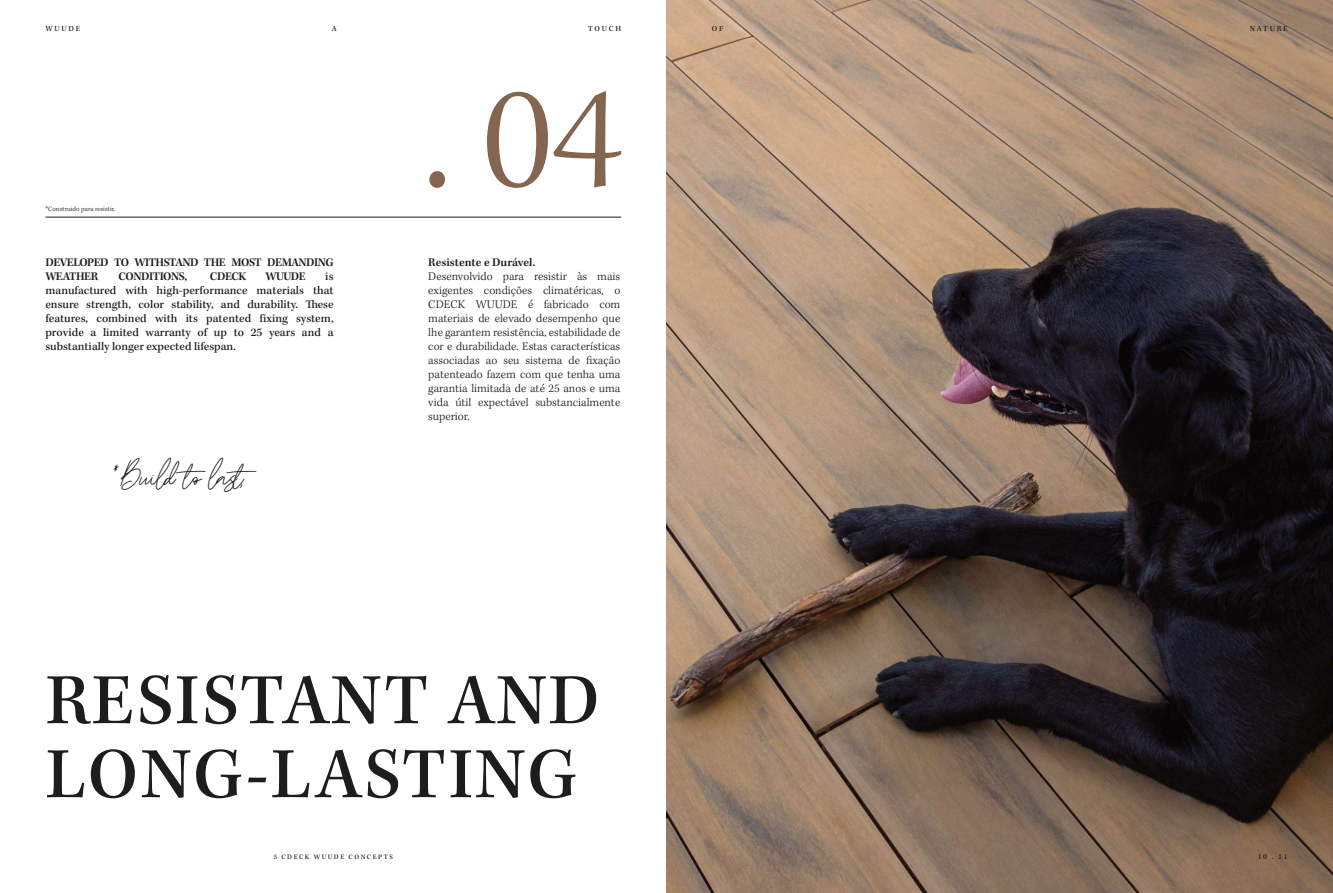
<style>
.page{position:relative;width:1333px;height:893px;background:#fff}
.page>*{position:absolute;margin:0;border:0;box-sizing:border-box;transform-origin:0 0}
.t1{font:300 150px "Kepler Std";color:#846550}
.t2{font:500 74px/74px "Kepler Std";letter-spacing:.03em;color:#1d1d1b}
.t3{font:45px "Handestonie";color:#1d1d1b}
.t4{font:300 12px/14px "Kepler Std";color:#1d1d1b;text-align:justify}
.t5{font:500 12px/14px "Kepler Std";color:#1d1d1b;text-align:justify}
.t6{font:600 12px/14px "Kepler Std";letter-spacing:-.035em;color:#1d1d1b}
.t7{font:600 12px "Kepler Std";color:#1d1d1b}
.t8{font:500 8px "Kepler Std";letter-spacing:.205em;color:#1d1d1b}
.t9{font:300 7px "Kepler Std";color:#1d1d1b}
.t10{font:500 7px "Kepler Std";letter-spacing:.22em;color:#1d1d1b}
</style>
<div class="page">
<img style="left:666px;top:0;width:666px;height:893px">
<hr style="left:45px;top:217px;width:576px;height:1px;background:#1d1d1b">
<p class="t8" style="left:45px;top:26px;width:36px">WUUDE</p>
<p class="t8" style="left:332px;top:26px;width:7px">A</p>
<p class="t8" style="left:588px;top:26px;width:35px">TOUCH</p>
<p class="t8" style="left:712px;top:26px;width:13px">OF</p>
<p class="t8" style="left:1249px;top:26px;width:39px">NATURE</p>
<p class="t9" style="left:45px;top:206px;width:71px">*Construido para resistir,</p>
<p class="t6" style="left:45px;top:257px;width:289px">DEVELOPED TO WITHSTAND THE MOST DEMANDING<br>WEATHER</p>
<p class="t6" style="left:118px;top:271px;width:70px">CONDITIONS,</p>
<p class="t6" style="left:210px;top:271px;width:38px">CDECK</p>
<p class="t6" style="left:265px;top:271px;width:42px">WUUDE</p>
<p class="t5" style="left:45px;top:271px;width:289px;text-indent:279px">is manufactured with high-performance materials that ensure strength, color stability, and durability. These features, combined with its patented fixing system, provide a limited warranty of up to 25 years and a substantially longer expected lifespan.</p>
<h3 class="t3" style="left:113px;top:445px;width:133px">*Build to last,</h3>
<h1 class="t1" style="left:423px;top:81px;width:200px">.04</h1>
<p class="t7" style="left:428px;top:258px;width:109px">Resistente e Durável.</p>
<p class="t4" style="left:428px;top:271px;width:193px">Desenvolvido para resistir às mais exigentes condições climatéricas, o CDECK WUUDE é fabricado com materiais de elevado desempenho que lhe garantem resistência, estabilidade de cor e durabilidade. Estas características associadas ao seu sistema de fixação patenteado fazem com que tenha uma garantia limitada de até 25 anos e uma vida útil expectável substancialmente superior.</p>
<h2 class="t2" style="left:46px;top:671px;width:555px">RESISTANT AND<br>LONG-LASTING</h2>
<p class="t10" style="left:274px;top:854px;width:121px">5 CDECK WUUDE CONCEPTS</p>
<p class="t8" style="left:1257px;top:853px;width:31px">10 . 11</p>
</div>
